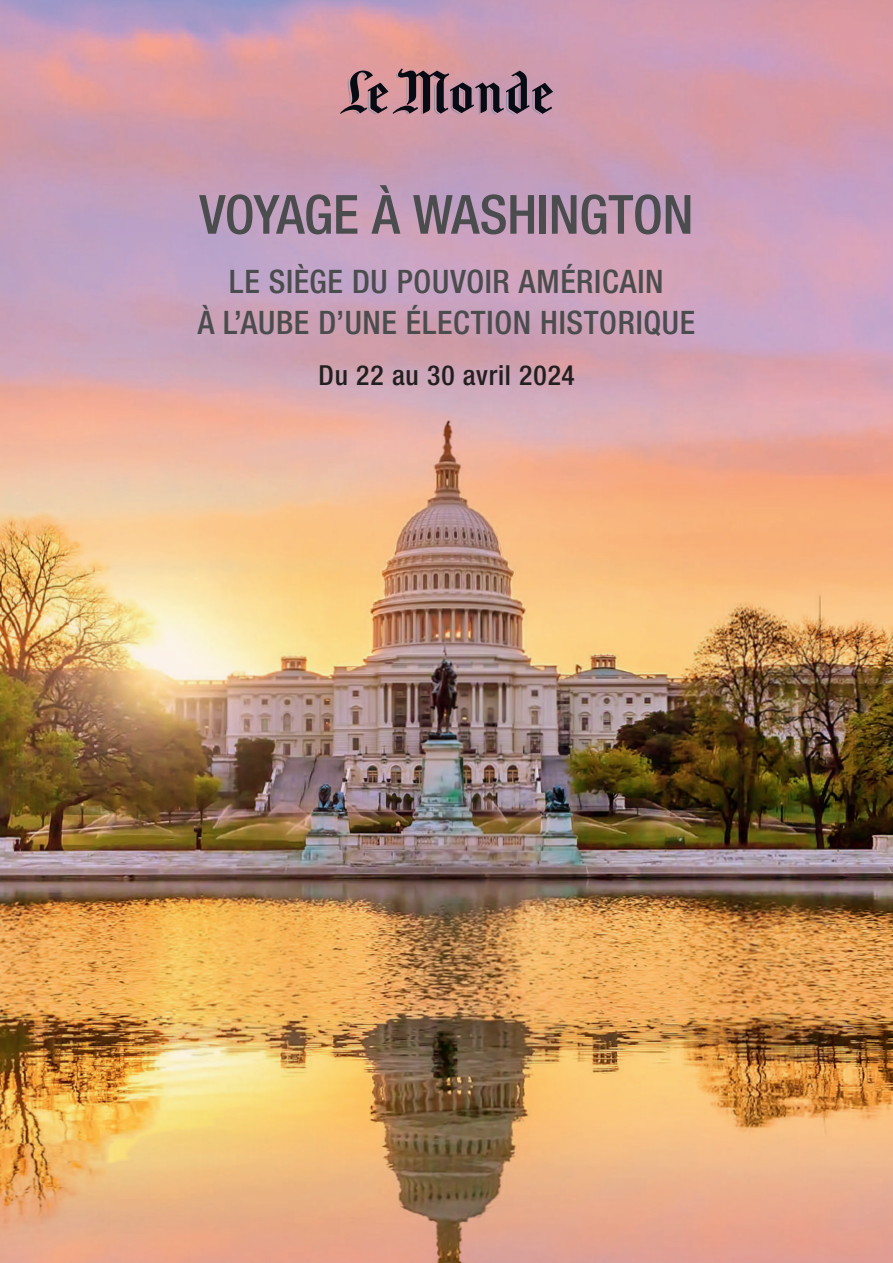
<style>
.page{position:relative;width:893px;height:1263px;background:#fff}
.page>*{position:absolute;margin:0;border:0;box-sizing:border-box;transform-origin:0 0}
.t1{font:500 condensed 54px "Helvetica Neue LT Std";letter-spacing:-.005em;color:#4b4c4d}
.t2{font:500 condensed 32.4px/40.5px "Helvetica Neue LT Std";letter-spacing:.02em;color:#4b4c4d;text-align:center}
.t3{font:500 condensed 27.6px "Helvetica Neue LT Std";letter-spacing:.03em;color:#231f20}
</style>
<div class="page">
<img style="left:0;top:0;width:893px;height:1263px">
<svg style="left:340px;top:68px;width:213px;height:47px;background:#916d79"></svg>
<h1 class="t1" style="left:199px;top:182px;width:496px">VOYAGE À WASHINGTON</h1>
<p class="t2" style="left:198px;top:261px;width:499px">LE SIÈGE DU POUVOIR AMÉRICAIN<br>À L’AUBE D’UNE ÉLECTION HISTORIQUE</p>
<p class="t3" style="left:319px;top:359px;width:257px">Du 22 au 30 avril 2024</p>
</div>
